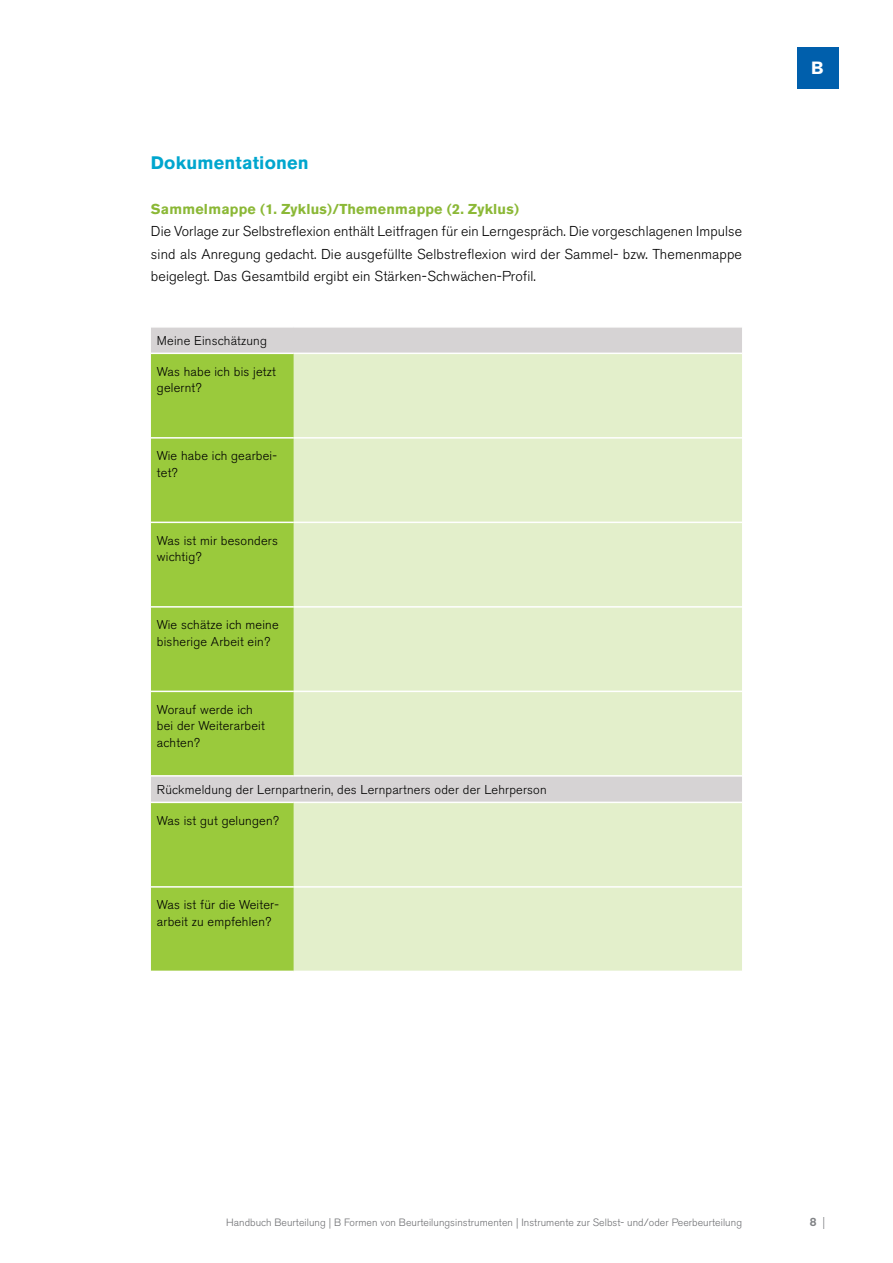
<style>
.page{position:relative;width:893px;height:1263px;background:#fff}
.page>*{position:absolute;margin:0;border:0;box-sizing:border-box;transform-origin:0 0}
.t1{font:700 18px "Akzidenz Grotesk BE";letter-spacing:.01em;color:#00a6ce}
.t2{font:700 17.55px "Akzidenz Grotesk BE";color:#fff}
.t3{font:300 14.25px/22.5px "Akzidenz Grotesk BE";letter-spacing:.01em;color:#000;text-align:justify}
.t4{font:700 14.25px "Akzidenz Grotesk BE";letter-spacing:.015em;color:#8bb836}
.t5{font:300 12.75px/16.5px "Akzidenz Grotesk BE";letter-spacing:.015em;color:#000}
.t6{font:500 12px "Akzidenz Grotesk BE";color:#808285}
.t7{font:300 10.5px "Akzidenz Grotesk BE";letter-spacing:.005em;color:#6d6e71}
.s1{font-weight:300}
</style>
<div class="page">
<div style="left:797px;top:47px;width:41px;height:41px;background:#005fac"></div>
<div style="left:151px;top:328px;width:591px;height:25px;background:#d6d3d4"></div>
<div style="left:151px;top:354px;width:143px;height:617px;background:#9aca3c"></div>
<div style="left:294px;top:354px;width:448px;height:617px;background:#e3efcb"></div>
<hr style="left:151px;top:437px;width:143px;height:2px;background:#fff">
<hr style="left:294px;top:437px;width:448px;height:2px;background:#fff">
<hr style="left:151px;top:522px;width:143px;height:1px;background:#fff">
<hr style="left:294px;top:522px;width:448px;height:1px;background:#fff">
<hr style="left:151px;top:606px;width:143px;height:2px;background:#fff">
<hr style="left:294px;top:606px;width:448px;height:2px;background:#fff">
<hr style="left:151px;top:691px;width:143px;height:1px;background:#fff">
<hr style="left:294px;top:691px;width:448px;height:1px;background:#fff">
<hr style="left:151px;top:775px;width:143px;height:2px;background:#fff">
<hr style="left:294px;top:775px;width:448px;height:2px;background:#fff">
<hr style="left:151px;top:802px;width:143px;height:1px;background:#fff">
<hr style="left:294px;top:802px;width:448px;height:1px;background:#fff">
<hr style="left:151px;top:886px;width:143px;height:2px;background:#fff">
<hr style="left:294px;top:886px;width:448px;height:2px;background:#fff">
<h1 class="t1" style="left:151px;top:152px;width:159px">Dokumentationen</h1>
<p class="t4" style="left:151px;top:200px;width:370px">Sammelmappe (1. Zyklus)/Themenmappe (2. Zyklus)</p>
<p class="t3" style="left:151px;top:220px;width:593px">Die Vorlage zur Selbstreflexion enthält Leitfragen für ein Lerngespräch. Die vorgeschlagenen Impulse sind als Anregung gedacht. Die ausgefüllte Selbstreflexion wird der Sammel- bzw. Themenmappe beigelegt. Das Gesamtbild ergibt ein Stärken-Schwächen-Profil.</p>
<p class="t5" style="left:157px;top:332px;width:112px">Meine Einschätzung</p>
<p class="t5" style="left:157px;top:363px;width:120px">Was habe ich bis jetzt gelernt?</p>
<p class="t5" style="left:157px;top:448px;width:121px">Wie habe ich gearbei&shy;tet?</p>
<p class="t5" style="left:157px;top:532px;width:122px">Was ist mir besonders wichtig?</p>
<p class="t5" style="left:157px;top:617px;width:123px">Wie schätze ich meine bisherige Arbeit ein?</p>
<p class="t5" style="left:157px;top:701px;width:109px">Worauf werde ich bei der Weiterarbeit achten?</p>
<p class="t5" style="left:157px;top:781px;width:391px">Rückmeldung der Lernpartnerin, des Lernpartners oder der Lehrperson</p>
<p class="t5" style="left:157px;top:812px;width:124px">Was ist gut gelungen?</p>
<p class="t5" style="left:157px;top:897px;width:123px">Was ist für die Weiter&shy;arbeit zu empfehlen?</p>
<h2 class="t2" style="left:811px;top:58px;width:14px">B</h2>
<p class="t7" style="left:226px;top:1217px;width:517px">Handbuch Beurteilung | B Formen von Beurteilungsinstrumenten | Instrumente zur Selbst- und/oder Peerbeurteilung</p>
<p class="t6" style="left:810px;top:1214px;width:17px">8 <span class="s1">|</span></p>
</div>
